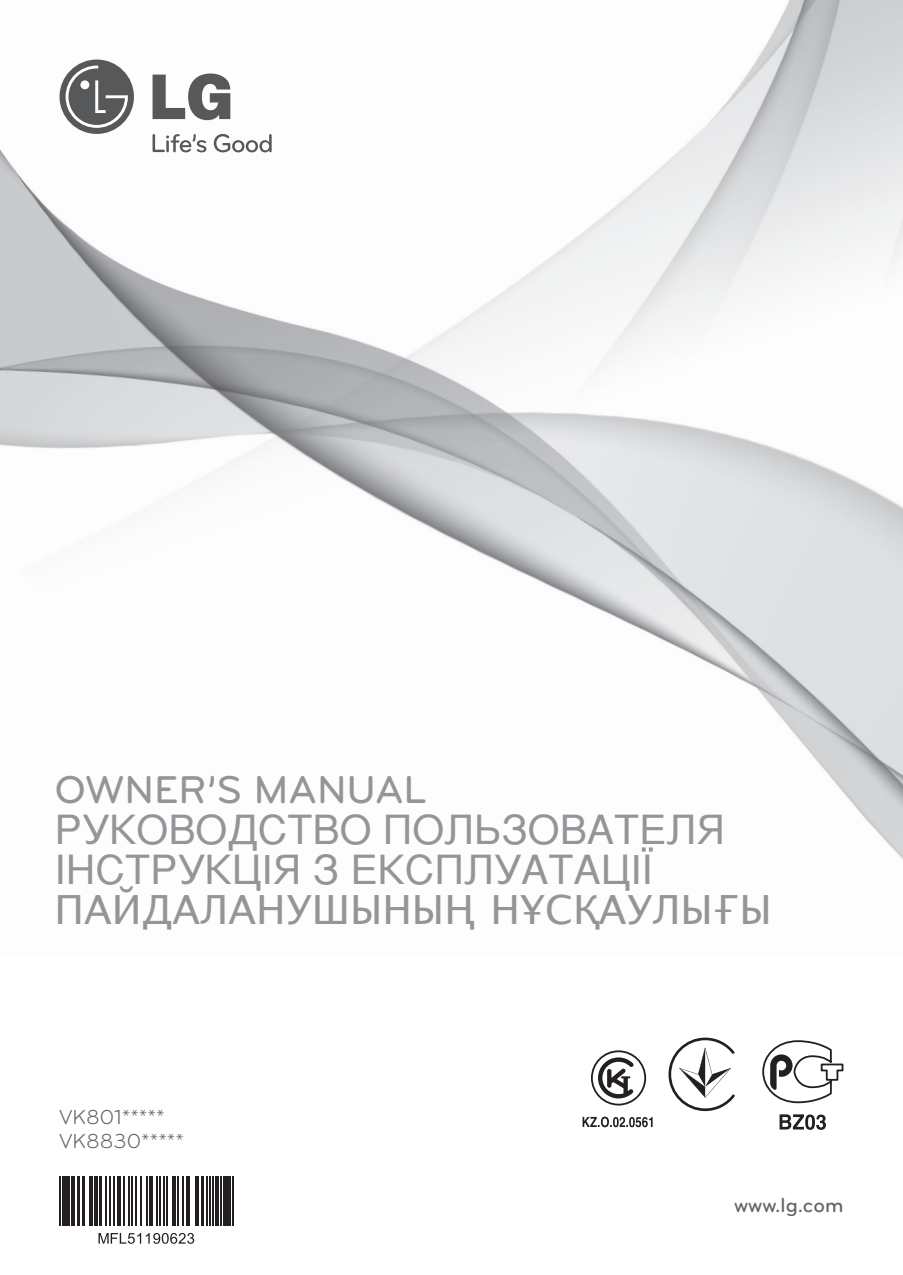
<style>
.page{position:relative;width:903px;height:1275px;background:#fff}
.page>*{position:absolute;margin:0;border:0;box-sizing:border-box;transform-origin:0 0}
.t1{font:40.25px/40.2px "Helvetica";color:#939598}
.t2{font:40.25px "Lucida Grande";color:#939598}
.t3{font:500 40.25px "Bryant LG";color:#939598}
.t4{font:21px/24.5px "Bryant LG";color:#636366}
.t5{font:500 21px "Bryant LG";color:#636366}
</style>
<div class="page">
<img style="left:0;top:0;width:903px;height:859px">
<svg style="left:153px;top:134px;width:53px;height:18px"></svg>
<svg style="left:214px;top:134px;width:58px;height:18px"></svg>
<svg style="left:153px;top:73px;width:77px;height:47px"></svg>
<div style="left:60px;top:60px;width:74px;height:74px;background:#57585a;border-radius:50%"></div>
<svg style="left:66px;top:66px;width:62px;height:62px"></svg>
<svg style="left:762px;top:1040px;width:82px;height:64px"></svg>
<svg style="left:779px;top:1114px;width:47px;height:16px"></svg>
<hr style="left:60px;top:1176px;width:1px;height:49px;background:#231f20">
<hr style="left:62px;top:1176px;width:1px;height:49px;background:#231f20">
<div style="left:65px;top:1176px;width:5px;height:49px;background:#231f20"></div>
<hr style="left:71px;top:1176px;width:1px;height:49px;background:#231f20">
<hr style="left:74px;top:1176px;width:1px;height:49px;background:#231f20">
<hr style="left:77px;top:1176px;width:3px;height:49px;background:#231f20">
<hr style="left:83px;top:1176px;width:2px;height:49px;background:#231f20">
<hr style="left:89px;top:1176px;width:1px;height:49px;background:#231f20">
<hr style="left:91px;top:1176px;width:2px;height:49px;background:#231f20">
<hr style="left:94px;top:1176px;width:1px;height:49px;background:#231f20">
<hr style="left:97px;top:1176px;width:1px;height:49px;background:#231f20">
<hr style="left:99px;top:1176px;width:3px;height:49px;background:#231f20">
<hr style="left:105px;top:1176px;width:2px;height:49px;background:#231f20">
<hr style="left:109px;top:1176px;width:2px;height:49px;background:#231f20">
<hr style="left:113px;top:1176px;width:1px;height:49px;background:#231f20">
<hr style="left:117px;top:1176px;width:1px;height:49px;background:#231f20">
<hr style="left:120px;top:1176px;width:1px;height:49px;background:#231f20">
<hr style="left:123px;top:1176px;width:2px;height:49px;background:#231f20">
<hr style="left:128px;top:1176px;width:2px;height:49px;background:#231f20">
<hr style="left:131px;top:1176px;width:1px;height:49px;background:#231f20">
<hr style="left:135px;top:1176px;width:1px;height:49px;background:#231f20">
<hr style="left:140px;top:1176px;width:1px;height:49px;background:#231f20">
<hr style="left:146px;top:1176px;width:2px;height:49px;background:#231f20">
<hr style="left:149px;top:1176px;width:1px;height:49px;background:#231f20">
<hr style="left:151px;top:1176px;width:2px;height:49px;background:#231f20">
<hr style="left:157px;top:1176px;width:1px;height:49px;background:#231f20">
<hr style="left:159px;top:1176px;width:1px;height:49px;background:#231f20">
<hr style="left:163px;top:1176px;width:1px;height:49px;background:#231f20">
<hr style="left:167px;top:1176px;width:1px;height:49px;background:#231f20">
<hr style="left:172px;top:1176px;width:1px;height:49px;background:#231f20">
<hr style="left:174px;top:1176px;width:2px;height:49px;background:#231f20">
<hr style="left:177px;top:1176px;width:1px;height:49px;background:#231f20">
<hr style="left:182px;top:1176px;width:1px;height:49px;background:#231f20">
<hr style="left:186px;top:1176px;width:1px;height:49px;background:#231f20">
<hr style="left:188px;top:1176px;width:2px;height:49px;background:#231f20">
<hr style="left:195px;top:1176px;width:1px;height:49px;background:#231f20">
<hr style="left:197px;top:1176px;width:2px;height:49px;background:#231f20">
<hr style="left:201px;top:1176px;width:3px;height:49px;background:#231f20">
<hr style="left:206px;top:1176px;width:2px;height:49px;background:#231f20">
<hr style="left:209px;top:1176px;width:1px;height:49px;background:#231f20">
<hr style="left:213px;top:1176px;width:1px;height:49px;background:#231f20">
<hr style="left:215px;top:1176px;width:4px;height:49px;background:#231f20">
<hr style="left:220px;top:1176px;width:2px;height:49px;background:#231f20">
<hr style="left:223px;top:1176px;width:1px;height:49px;background:#231f20">
<div style="left:225px;top:1176px;width:6px;height:49px;background:#231f20"></div>
<hr style="left:232px;top:1176px;width:1px;height:49px;background:#231f20">
<svg style="left:98px;top:1233px;width:96px;height:11px"></svg>
<svg style="left:668px;top:1038px;width:67px;height:73px"></svg>
<svg style="left:591px;top:1050px;width:55px;height:55px"></svg>
<svg style="left:582px;top:1117px;width:70px;height:10px"></svg>
<p class="t3" style="left:55px;top:764px;width:374px">OWNER’S MANUAL</p>
<p class="t1" style="left:55px;top:808px;width:672px">РУКОВОДСТВО ПОЛЬЗОВАТЕЛЯ<br>ІНСТРУКЦIЯ З ЕКСПЛУАТАЦIЇ</p>
<p class="t2" style="left:55px;top:887px;width:719px">ПАЙДАЛАНУШЫНЫҢ НҰСҚАУЛЫҒЫ</p>
<p class="t4" style="left:60px;top:1105px;width:126px">VK801*****<br>VK8830*****</p>
<p class="t5" style="left:734px;top:1192px;width:111px">www.lg.com</p>
</div>
